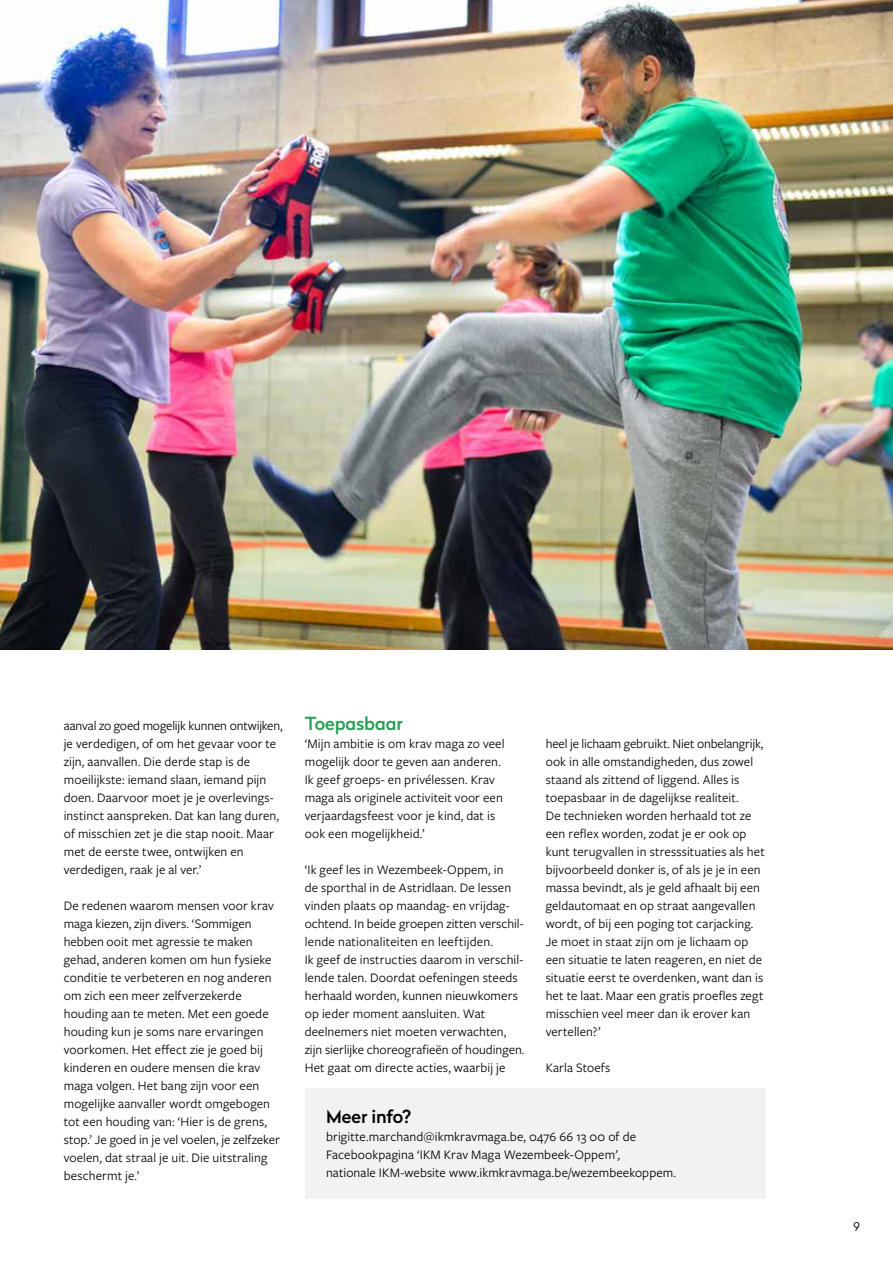
<style>
.page{position:relative;width:893px;height:1263px;background:#fff}
.page>*{position:absolute;margin:0;border:0;box-sizing:border-box;transform-origin:0 0}
.t1{font:500 18px "Radikal";letter-spacing:-.005em;color:#269e52}
.t2{font:500 18px "Radikal";letter-spacing:-.01em;color:#000}
.t3{font:13.5px/18px "Freight Sans Pro";letter-spacing:.01em;color:#000}
.t4{font:300 12px "Radikal";color:#000}
</style>
<div class="page">
<div style="left:305px;top:1088px;width:460px;height:110px;background:#f2f2f2"></div>
<img style="left:0;top:0;width:893px;height:650px">
<p class="t3" style="left:64px;top:716px;width:220px">aanval zo goed mogelijk kunnen ontwijken, je verdedigen, of om het gevaar voor te zijn, aanvallen. Die derde stap is de moeilijkste: iemand slaan, iemand pijn doen. Daarvoor moet je je overlevings&shy;instinct aanspreken. Dat kan lang duren, of misschien zet je die stap nooit. Maar met de eerste twee, ontwijken en verdedigen, raak je al ver.’</p>
<p class="t3" style="left:64px;top:896px;width:218px">De redenen waarom mensen voor krav maga kiezen, zijn divers. ‘Sommigen hebben ooit met agressie te maken gehad, anderen komen om hun fysieke conditie te verbeteren en nog anderen om zich een meer zelfverzekerde houding aan te meten. Met een goede houding kun je soms nare ervaringen voorkomen. Het effect zie je goed bij kinderen en oudere mensen die krav maga volgen. Het bang zijn voor een mogelijke aanvaller wordt omgebogen tot een houding van: ‘Hier is de grens, stop.’ Je goed in je vel voelen, je zelfzeker voelen, dat straal je uit. Die uitstraling beschermt je.’</p>
<h1 class="t1" style="left:305px;top:710px;width:99px">Toepasbaar</h1>
<p class="t3" style="left:305px;top:734px;width:201px">‘Mijn ambitie is om krav maga zo veel mogelijk door te geven aan anderen.<br>Ik geef groeps- en privélessen. Krav maga als originele activiteit voor een verjaardagsfeest voor je kind, dat is ook een mogelijkheid.’</p>
<p class="t3" style="left:305px;top:860px;width:221px">‘Ik geef les in Wezembeek-Oppem, in<br>de sporthal in de Astridlaan. De lessen vinden plaats op maandag- en vrijdag&shy;ochtend. In beide groepen zitten verschil&shy;lende nationaliteiten en leeftijden.<br>Ik geef de instructies daarom in verschil&shy;lende talen. Doordat oefeningen steeds herhaald worden, kunnen nieuwkomers op ieder moment aansluiten. Wat deelnemers niet moeten verwachten, zijn sierlijke choreografieën of houdingen.<br>Het gaat om directe acties, waarbij je</p>
<p class="t3" style="left:546px;top:734px;width:221px">heel je lichaam gebruikt. Niet onbelangrijk, ook in alle omstandigheden, dus zowel staand als zittend of liggend. Alles is toepasbaar in de dagelijkse realiteit.<br>De technieken worden herhaald tot ze een reflex worden, zodat je er ook op kunt terugvallen in stresssituaties als het bijvoorbeeld donker is, of als je je in een massa bevindt, als je geld afhaalt bij een geldautomaat en op straat aangevallen wordt, of bij een poging tot carjacking.<br>Je moet in staat zijn om je lichaam op een situatie te laten reageren, en niet de situatie eerst te overdenken, want dan is het te laat. Maar een gratis proefles zegt misschien veel meer dan ik erover kan vertellen?’</p>
<p class="t3" style="left:546px;top:1058px;width:66px">Karla Stoefs</p>
<h1 class="t2" style="left:326px;top:1103px;width:87px">Meer info?</h1>
<p class="t3" style="left:326px;top:1126px;width:352px">brigitte.marchand@ikmkravmaga.be, 0476 66 13 00 of de<br>Facebookpagina ‘IKM Krav Maga Wezembeek-Oppem’,<br>nationale IKM-website www.ikmkravmaga.be/wezembeekoppem.</p>
<p class="t4" style="left:854px;top:1218px;width:8px">9</p>
</div>
